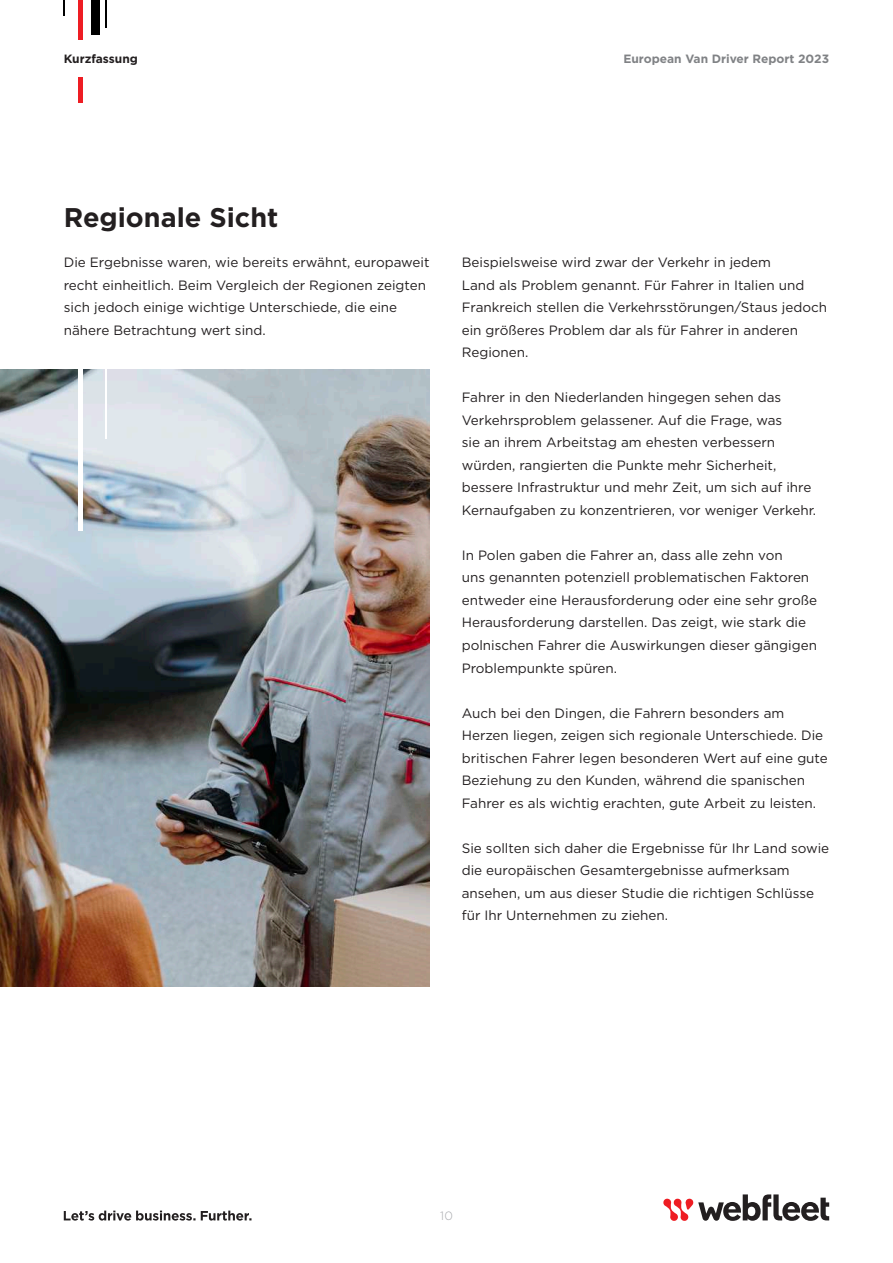
<style>
.page{position:relative;width:893px;height:1263px;background:#fff}
.page>*{position:absolute;margin:0;border:0;box-sizing:border-box;transform-origin:0 0}
.t1{font:700 27px "Gotham";color:#231f20}
.t2{font:13.5px/22.5px "Gotham";color:#231f20}
.t3{font:700 12px "Gotham";color:#808285}
.t4{font:700 12px "Gotham";color:#231f20}
.t5{font:300 12px "Gotham";color:#a8a9ad}
</style>
<div class="page">
<svg style="left:663px;top:1194px;width:166px;height:27px"></svg>
<svg style="left:64px;top:1210px;width:188px;height:10px"></svg>
<img style="left:0;top:370px;width:429px;height:616px">
<hr style="left:78px;top:0;width:4px;height:39px;background:#ee1d23">
<svg style="left:64px;top:0;width:1px;height:16px"></svg>
<svg style="left:105px;top:0;width:1px;height:28px"></svg>
<div style="left:92px;top:0;width:8px;height:34px;background:#000"></div>
<hr style="left:78px;top:77px;width:4px;height:25px;background:#ee1d23">
<hr style="left:105px;top:338px;width:1px;height:101px;background:#fff">
<hr style="left:78px;top:364px;width:4px;height:167px;background:#fff">
<p class="t4" style="left:64px;top:51px;width:76px">Kurzfassung</p>
<p class="t3" style="left:623px;top:51px;width:207px">European Van Driver Report 2023</p>
<h1 class="t1" style="left:64px;top:199px;width:216px">Regionale Sicht</h1>
<p class="t2" style="left:64px;top:251px;width:367px">Die Ergebnisse waren, wie bereits erwähnt, europaweit recht einheitlich. Beim Vergleich der Regionen zeigten sich jedoch einige wichtige Unterschiede, die eine nähere Betrachtung wert sind.</p>
<p class="t2" style="left:462px;top:251px;width:367px">Beispielsweise wird zwar der Verkehr in jedem<br>Land als Problem genannt. Für Fahrer in Italien und Frankreich stellen die Verkehrsstörungen/Staus jedoch ein größeres Problem dar als für Fahrer in anderen Regionen.</p>
<p class="t2" style="left:462px;top:386px;width:356px">Fahrer in den Niederlanden hingegen sehen das Verkehrsproblem gelassener. Auf die Frage, was<br>sie an ihrem Arbeitstag am ehesten verbessern würden, rangierten die Punkte mehr Sicherheit, bessere Infrastruktur und mehr Zeit, um sich auf ihre Kernaufgaben zu konzentrieren, vor weniger Verkehr.</p>
<p class="t2" style="left:462px;top:544px;width:357px">In Polen gaben die Fahrer an, dass alle zehn von<br>uns genannten potenziell problematischen Faktoren entweder eine Herausforderung oder eine sehr große Herausforderung darstellen. Das zeigt, wie stark die polnischen Fahrer die Auswirkungen dieser gängigen Problempunkte spüren.</p>
<p class="t2" style="left:462px;top:701px;width:368px">Auch bei den Dingen, die Fahrern besonders am Herzen liegen, zeigen sich regionale Unterschiede. Die britischen Fahrer legen besonderen Wert auf eine gute Beziehung zu den Kunden, während die spanischen Fahrer es als wichtig erachten, gute Arbeit zu leisten.</p>
<p class="t2" style="left:462px;top:836px;width:369px">Sie sollten sich daher die Ergebnisse für Ihr Land sowie die europäischen Gesamtergebnisse aufmerksam ansehen, um aus dieser Studie die richtigen Schlüsse für Ihr Unternehmen zu ziehen.</p>
<p class="t5" style="left:440px;top:1208px;width:14px">10</p>
</div>
